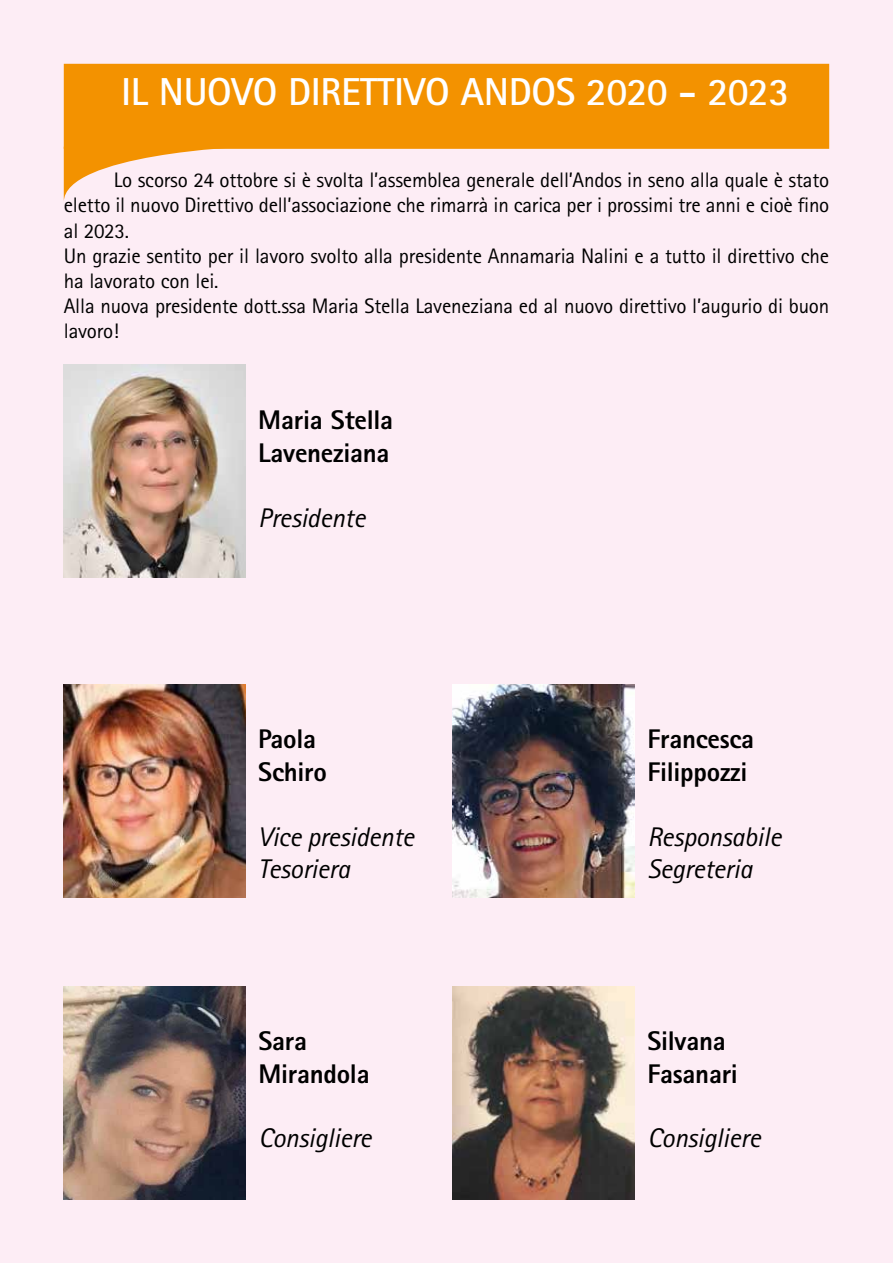
<style>
.page{position:relative;width:893px;height:1263px;background:#fdedf5}
.page>*{position:absolute;margin:0;border:0;box-sizing:border-box;transform-origin:0 0}
.t1{font:700 39px "Rotis Sans Serif";letter-spacing:-.01em;color:#fff}
.t2{font:800 27px/32.4px "Rotis Sans Serif";letter-spacing:-.01em;color:#000}
.t3{font:italic 27px/32.4px "Rotis Sans Serif";letter-spacing:-.01em;color:#000}
.t4{font:21px/25.2px "Rotis Sans Serif";letter-spacing:-.01em;color:#000}
</style>
<div class="page">
<div style="left:64px;top:64px;width:765px;height:85px;background:#f39200"></div>
<svg style="left:64px;top:147px;width:181px;height:52px"></svg>
<img style="left:453px;top:986px;width:182px;height:213px">
<img style="left:453px;top:685px;width:182px;height:212px">
<img style="left:64px;top:986px;width:182px;height:213px">
<img style="left:64px;top:365px;width:182px;height:212px">
<img style="left:64px;top:685px;width:182px;height:212px">
<h1 class="t1" style="left:121px;top:67px;width:670px">IL NUOVO DIRETTIVO ANDOS 2020 - 2023</h1>
<p class="t4" style="left:64px;top:167px;width:767px;text-indent:50px">Lo scorso 24 ottobre si è svolta l’assemblea generale dell’Andos in seno alla quale è stato eletto il nuovo Direttivo dell’associazione che rimarrà in carica per i prossimi tre anni e cioè fino al 2023.<br>Un grazie sentito per il lavoro svolto alla presidente Annamaria Nalini e a tutto il direttivo che ha lavorato con lei.<br>Alla nuova presidente dott.ssa Maria Stella Laveneziana ed al nuovo direttivo l’augurio di buon lavoro!</p>
<p class="t2" style="left:258px;top:404px;width:136px">Maria Stella<br>Laveneziana</p>
<p class="t3" style="left:258px;top:501px;width:109px">Presidente</p>
<p class="t2" style="left:258px;top:723px;width:70px">Paola<br>Schiro</p>
<p class="t3" style="left:258px;top:820px;width:157px">Vice presidente<br>Tesoriera</p>
<p class="t2" style="left:258px;top:1024px;width:113px">Sara<br>Mirandola</p>
<p class="t3" style="left:258px;top:1122px;width:115px">Consigliere</p>
<p class="t2" style="left:647px;top:723px;width:108px">Francesca<br>Filippozzi</p>
<p class="t3" style="left:647px;top:820px;width:135px">Responsabile<br>Segreteria</p>
<p class="t2" style="left:647px;top:1024px;width:92px">Silvana<br>Fasanari</p>
<p class="t3" style="left:647px;top:1122px;width:115px">Consigliere</p>
</div>
